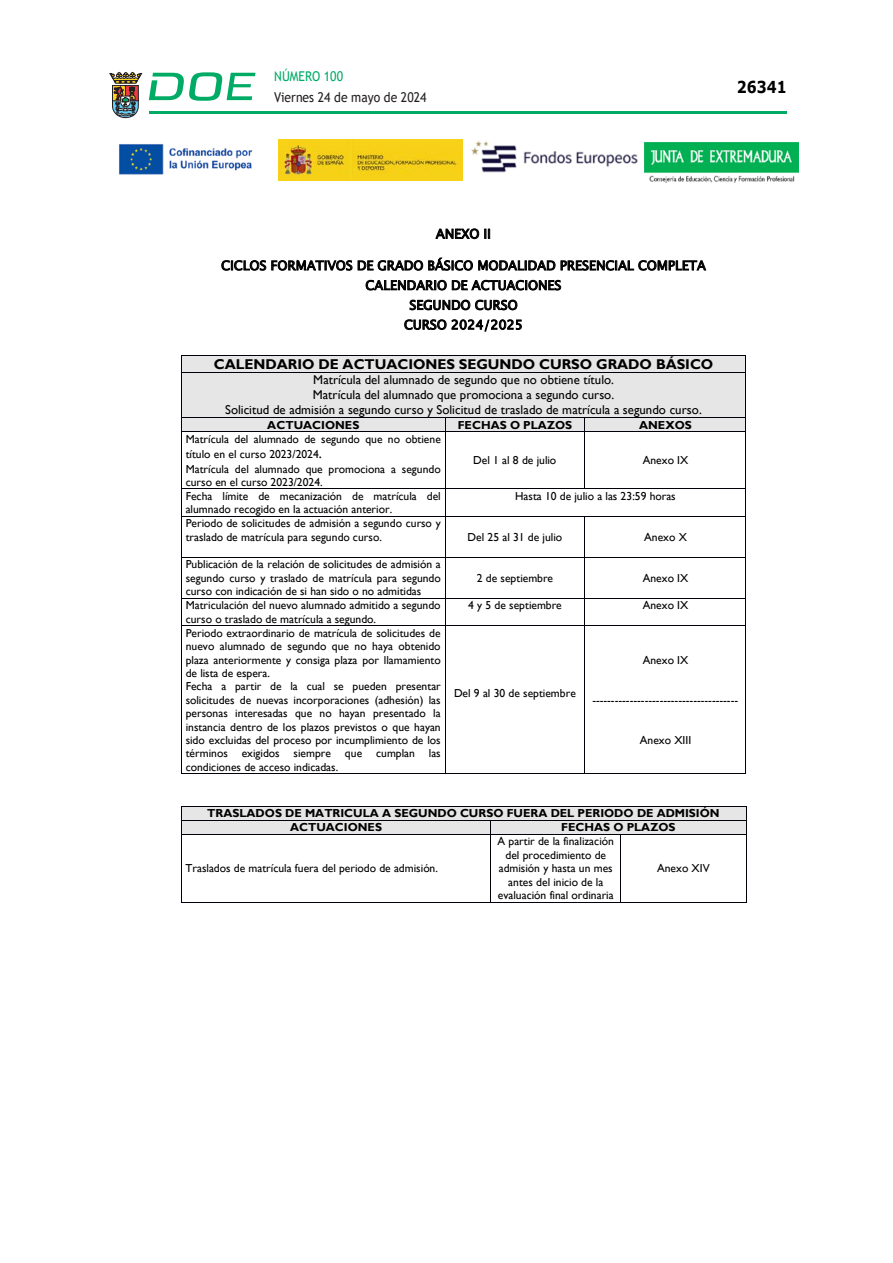
<style>
.page{position:relative;width:893px;height:1263px;background:#fff}
.page>*{position:absolute;margin:0;border:0;box-sizing:border-box;transform-origin:0 0}
.t1{font:700 16.5px "Verdana";color:#000;scale:.85 1}
.t2{font:700 14.25px "Gill Sans";letter-spacing:-.005em;color:#000}
.t3{font:13.5px "Trebuchet MS";color:#231f20;scale:.9 1}
.t4{font:13.5px "Trebuchet MS";color:#00ab67;scale:.9 1}
.t5{font:12.75px/14.9px "Gill Sans";color:#000;text-align:center}
.t6{font:12.75px/19.8px "Lucida Sans Unicode";letter-spacing:.005em;color:#000;text-align:center}
.t7{font:11.55px/13.4px "Gill Sans";color:#000}
.t8{font:700 11.55px/14.2px "Gill Sans";color:#000}
.s1{font-size:14.25px}
</style>
<div class="page">
<hr style="left:149px;top:111px;width:638px;height:3px;background:#00ab66">
<svg style="left:109px;top:72px;width:33px;height:46px"></svg>
<svg style="left:149px;top:72px;width:106px;height:29px"></svg>
<img style="left:645px;top:142px;width:153px;height:40px">
<img style="left:278px;top:140px;width:185px;height:40px">
<img style="left:119px;top:144px;width:134px;height:31px">
<img style="left:471px;top:141px;width:167px;height:32px">
<div style="left:186px;top:355px;width:555px;height:17px;background:#e7e6e6"></div>
<hr style="left:181px;top:355px;width:564px;height:1px;background:#00000a">
<div style="left:186px;top:372px;width:555px;height:15px;background:#e7e6e6"></div>
<div style="left:186px;top:387px;width:555px;height:15px;background:#e7e6e6"></div>
<div style="left:186px;top:402px;width:555px;height:15px;background:#e7e6e6"></div>
<svg style="left:181px;top:356px;width:1px;height:16px"></svg>
<hr style="left:181px;top:372px;width:564px;height:1px;background:#00000a">
<svg style="left:745px;top:355px;width:1px;height:17px"></svg>
<hr style="left:181px;top:372px;width:1px;height:45px;background:#00000a">
<hr style="left:745px;top:372px;width:1px;height:45px;background:#00000a">
<div style="left:182px;top:418px;width:263px;height:13px;background:#e7e6e6"></div>
<div style="left:445px;top:418px;width:139px;height:13px;background:#e7e6e6"></div>
<div style="left:585px;top:418px;width:160px;height:13px;background:#e7e6e6"></div>
<hr style="left:181px;top:417px;width:264px;height:1px;background:#00000a">
<hr style="left:445px;top:417px;width:139px;height:1px;background:#00000a">
<hr style="left:585px;top:417px;width:160px;height:1px;background:#00000a">
<svg style="left:181px;top:418px;width:1px;height:13px"></svg>
<hr style="left:181px;top:431px;width:264px;height:1px;background:#00000a">
<svg style="left:445px;top:418px;width:1px;height:13px"></svg>
<hr style="left:445px;top:431px;width:139px;height:1px;background:#00000a">
<svg style="left:584px;top:417px;width:1px;height:15px"></svg>
<hr style="left:585px;top:431px;width:160px;height:1px;background:#00000a">
<svg style="left:745px;top:417px;width:1px;height:15px"></svg>
<hr style="left:181px;top:432px;width:1px;height:56px;background:#00000a">
<hr style="left:445px;top:432px;width:1px;height:56px;background:#00000a">
<hr style="left:584px;top:432px;width:1px;height:56px;background:#00000a">
<hr style="left:745px;top:432px;width:1px;height:56px;background:#00000a">
<hr style="left:181px;top:488px;width:264px;height:1px;background:#00000a">
<hr style="left:445px;top:488px;width:139px;height:1px;background:#00000a">
<hr style="left:585px;top:488px;width:160px;height:1px;background:#00000a">
<svg style="left:181px;top:489px;width:1px;height:27px"></svg>
<hr style="left:181px;top:516px;width:264px;height:1px;background:#00000a">
<svg style="left:445px;top:489px;width:1px;height:27px"></svg>
<hr style="left:445px;top:516px;width:139px;height:1px;background:#00000a">
<hr style="left:585px;top:516px;width:160px;height:1px;background:#00000a">
<svg style="left:745px;top:488px;width:1px;height:29px"></svg>
<hr style="left:181px;top:517px;width:1px;height:40px;background:#00000a">
<hr style="left:445px;top:517px;width:1px;height:40px;background:#00000a">
<hr style="left:584px;top:517px;width:1px;height:40px;background:#00000a">
<hr style="left:745px;top:517px;width:1px;height:40px;background:#00000a">
<hr style="left:181px;top:557px;width:264px;height:1px;background:#00000a">
<hr style="left:445px;top:557px;width:139px;height:1px;background:#00000a">
<hr style="left:585px;top:557px;width:160px;height:1px;background:#00000a">
<hr style="left:181px;top:557px;width:1px;height:41px;background:#00000a">
<hr style="left:445px;top:557px;width:1px;height:41px;background:#00000a">
<hr style="left:584px;top:557px;width:1px;height:41px;background:#00000a">
<hr style="left:745px;top:557px;width:1px;height:41px;background:#00000a">
<hr style="left:181px;top:598px;width:264px;height:1px;background:#00000a">
<hr style="left:445px;top:598px;width:139px;height:1px;background:#00000a">
<hr style="left:585px;top:598px;width:160px;height:1px;background:#00000a">
<svg style="left:181px;top:599px;width:1px;height:26px"></svg>
<hr style="left:181px;top:625px;width:264px;height:1px;background:#00000a">
<svg style="left:445px;top:599px;width:1px;height:26px"></svg>
<hr style="left:445px;top:625px;width:139px;height:1px;background:#00000a">
<svg style="left:584px;top:598px;width:1px;height:28px"></svg>
<hr style="left:585px;top:625px;width:160px;height:1px;background:#00000a">
<svg style="left:745px;top:598px;width:1px;height:28px"></svg>
<hr style="left:181px;top:626px;width:1px;height:147px;background:#00000a">
<hr style="left:181px;top:773px;width:264px;height:1px;background:#00000a">
<hr style="left:445px;top:626px;width:1px;height:147px;background:#00000a">
<hr style="left:445px;top:773px;width:139px;height:1px;background:#00000a">
<hr style="left:584px;top:626px;width:1px;height:147px;background:#00000a">
<hr style="left:585px;top:773px;width:160px;height:1px;background:#00000a">
<hr style="left:745px;top:626px;width:1px;height:147px;background:#00000a">
<div style="left:186px;top:806px;width:555px;height:14px;background:#e7e6e6"></div>
<hr style="left:181px;top:806px;width:565px;height:1px;background:#00000a">
<div style="left:181px;top:820px;width:309px;height:14px;background:#e7e6e6"></div>
<div style="left:491px;top:820px;width:255px;height:14px;background:#e7e6e6"></div>
<hr style="left:181px;top:820px;width:310px;height:1px;background:#00000a">
<hr style="left:491px;top:820px;width:255px;height:1px;background:#00000a">
<svg style="left:181px;top:807px;width:1px;height:27px"></svg>
<hr style="left:181px;top:834px;width:310px;height:1px;background:#00000a">
<hr style="left:491px;top:834px;width:129px;height:1px;background:#00000a">
<hr style="left:621px;top:834px;width:125px;height:1px;background:#00000a">
<svg style="left:746px;top:806px;width:1px;height:29px"></svg>
<hr style="left:181px;top:835px;width:1px;height:67px;background:#00000a">
<hr style="left:181px;top:902px;width:310px;height:1px;background:#00000a">
<hr style="left:491px;top:835px;width:1px;height:67px;background:#00000a">
<hr style="left:491px;top:902px;width:129px;height:1px;background:#00000a">
<hr style="left:620px;top:835px;width:1px;height:67px;background:#00000a">
<hr style="left:621px;top:902px;width:125px;height:1px;background:#00000a">
<hr style="left:746px;top:835px;width:1px;height:67px;background:#00000a">
<p class="t4" style="left:274px;top:67px;width:78px">NÚMERO 100</p>
<p class="t3" style="left:274px;top:88px;width:171px">Viernes 24 de mayo de 2024</p>
<h1 class="t1" style="left:737px;top:75px;width:60px">26341</h1>
<p class="t6" style="left:436px;top:224px;width:56px">ANEXO II</p>
<p class="t6" style="left:221px;top:256px;width:486px">CICLOS FORMATIVOS DE GRADO BÁSICO MODALIDAD PRESENCIAL COMPLETA<br>CALENDARIO DE ACTUACIONES<br>SEGUNDO CURSO<br>CURSO 2024/2025</p>
<p class="t2" style="left:214px;top:355px;width:501px">CALENDARIO DE ACTUACIONES SEGUNDO CURSO GRADO BÁSICO</p>
<p class="t5" style="left:225px;top:373px;width:478px">Matrícula del alumnado de segundo que no obtiene título.<br>Matrícula del alumnado que promociona a segundo curso.<br>Solicitud de admisión a segundo curso y Solicitud de traslado de matrícula a segundo curso.</p>
<p class="t8" style="left:267px;top:418px;width:93px">ACTUACIONES</p>
<p class="t8" style="left:458px;top:418px;width:116px">FECHAS O PLAZOS</p>
<p class="t8" style="left:639px;top:418px;width:54px">ANEXOS</p>
<p class="t7" style="left:186px;top:431px;width:257px;line-height:15.8px">Matrícula del alumnado de segundo que no obtiene título en el curso 2023/2024<span class="s1">.</span></p>
<p class="t7" style="left:186px;top:462px;width:257px">Matrícula del alumnado que promociona a segundo curso en el curso 2023/2024.</p>
<p class="t7" style="left:473px;top:454px;width:85px">Del 1 al 8 de julio</p>
<p class="t7" style="left:643px;top:454px;width:47px">Anexo IX</p>
<p class="t7" style="left:186px;top:490px;width:257px">Fecha límite de mecanización de matrícula del alumnado recogido en la actuación anterior.</p>
<p class="t7" style="left:515px;top:490px;width:162px">Hasta 10 de julio a las 23:59 horas</p>
<p class="t7" style="left:186px;top:517px;width:257px">Periodo de solicitudes de admisión a segundo curso y traslado de matrícula para segundo curso.</p>
<p class="t7" style="left:468px;top:530px;width:96px">Del 25 al 31 de julio</p>
<p class="t7" style="left:644px;top:530px;width:44px">Anexo X</p>
<p class="t7" style="left:186px;top:558px;width:257px;text-align:justify">Publicación de la relación de solicitudes de admisión a segundo curso y traslado de matrícula para segundo curso con indicación de si han sido o no admitidas</p>
<p class="t7" style="left:477px;top:571px;width:78px">2 de septiembre</p>
<p class="t7" style="left:643px;top:571px;width:47px">Anexo IX</p>
<p class="t7" style="left:186px;top:599px;width:256px">Matriculación del nuevo alumnado admitido a segundo curso o traslado de matrícula a segundo.</p>
<p class="t7" style="left:468px;top:599px;width:95px">4 y 5 de septiembre</p>
<p class="t7" style="left:643px;top:599px;width:47px">Anexo IX</p>
<p class="t7" style="left:186px;top:626px;width:257px">Periodo extraordinario de matrícula de solicitudes de nuevo alumnado de segundo que no haya obtenido plaza anteriormente y consiga plaza por llamamiento de lista de espera.<br>Fecha a partir de la cual se pueden presentar solicitudes de nuevas incorporaciones (adhesión) las personas interesadas que no hayan presentado la instancia dentro de los plazos previstos o que hayan sido excluidas del proceso por incumplimiento de los términos exigidos siempre que cumplan las condiciones de acceso indicadas.</p>
<p class="t7" style="left:643px;top:653px;width:47px">Anexo IX</p>
<p class="t7" style="left:592px;top:693px;width:147px">---------------------------------------</p>
<p class="t7" style="left:640px;top:734px;width:53px">Anexo XIII</p>
<p class="t7" style="left:454px;top:687px;width:123px">Del 9 al 30 de septiembre</p>
<p class="t8" style="left:290px;top:806px;width:431px;text-indent:-83px">TRASLADOS DE MATRICULA A SEGUNDO CURSO FUERA DEL PERIODO DE ADMISIÓN<br>ACTUACIONES</p>
<p class="t8" style="left:561px;top:821px;width:116px">FECHAS O PLAZOS</p>
<p class="t7" style="left:186px;top:862px;width:254px">Traslados de matrícula fuera del periodo de admisión.</p>
<p class="t7" style="left:497px;top:835px;width:118px;text-align:center">A partir de la finalización del procedimiento de admisión y hasta un mes antes del inicio de la evaluación final ordinaria</p>
<p class="t7" style="left:657px;top:862px;width:54px">Anexo XIV</p>
</div>
